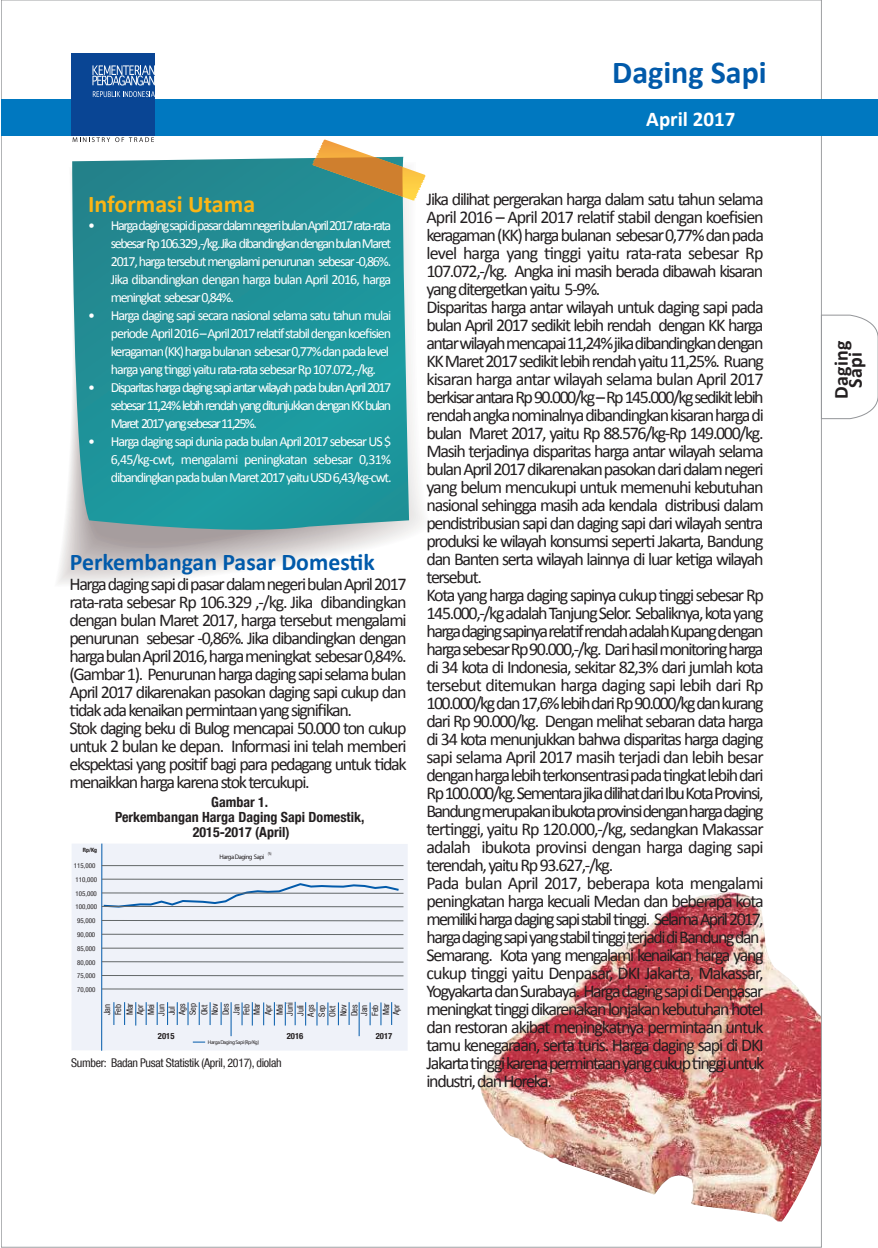
<style>
.page{position:relative;width:878px;height:1248px;background:#fff}
.page>*{position:absolute;margin:0;border:0;box-sizing:border-box;transform-origin:0 0}
.t1{font:700 32px "Calibri";color:#015aaa}
.t2{font:700 24px "Calibri";color:#015aaa}
.t3{font:700 24px "Calibri";color:#fbb515}
.t4{font:700 21px "Calibri";color:#fff}
.t5{font:700 20px "Calibri";letter-spacing:.02em;color:#231f20}
.t6{font:18px/18px "Calibri";letter-spacing:-.075em;color:#231f20}
.t7{font:14px/18px "Calibri";letter-spacing:-.08em;color:#fff;text-align:justify}
.t8{font:700 condensed 14px/15px "Helvetica Neue LT Com";color:#231f20;text-align:center}
.t9{font:condensed 12px "Helvetica Neue LT Com";letter-spacing:-.025em;color:#231f20}
.t10{font:condensed 8.6px/10.8px "Helvetica Neue LT Com";color:#231f20}
.t11{font:700 condensed 8.6px "Helvetica Neue LT Com";color:#231f20}
.t12{font:condensed 6.8px/13.8px "Helvetica Neue LT Com";color:#231f20}
.t13{font:6.6px "Myriad Pro";letter-spacing:-.075em;color:#231f20}
.t14{font:700 condensed 5.8px "Helvetica Neue LT Com";color:#231f20}
.t15{font:5.4px "Myriad Pro";letter-spacing:-.075em;color:#231f20}
.t16{font:condensed 4.4px "Helvetica Neue LT Com";color:#231f20;scale:.63 1}
</style>
<div class="page">
<svg style="left:68px;top:431px;width:280px;height:118px;background:#c1babb"></svg>
<svg style="left:72px;top:158px;width:337px;height:378px;background:#28959b"></svg>
<svg style="left:313px;top:140px;width:113px;height:61px"></svg>
<img style="left:480px;top:892px;width:340px;height:330px">
<div style="left:1px;top:99px;width:877px;height:37px;background:#0078c0"></div>
<div style="left:71px;top:53px;width:84px;height:83px;background:#094594"></div>
<svg style="left:92px;top:65px;width:63px;height:32px"></svg>
<svg style="left:73px;top:137px;width:81px;height:5px"></svg>
<svg style="left:821px;top:315px;width:57px;height:104px"></svg>
<div style="left:71px;top:844px;width:35px;height:206px;background:#eff2f9"></div>
<div style="left:102px;top:844px;width:306px;height:207px;background:#eff2f9"></div>
<hr style="left:101px;top:844px;width:1px;height:207px;background:#015aaa">
<svg style="left:193px;top:1042px;width:12px;height:1px"></svg>
<svg style="left:102px;top:882px;width:299px;height:27px"></svg>
<svg style="left:135px;top:1002px;width:1px;height:24px"></svg>
<svg style="left:221px;top:1002px;width:1px;height:23px"></svg>
<svg style="left:210px;top:1002px;width:1px;height:23px"></svg>
<svg style="left:199px;top:1002px;width:1px;height:23px"></svg>
<svg style="left:188px;top:1002px;width:1px;height:23px"></svg>
<svg style="left:177px;top:1002px;width:1px;height:23px"></svg>
<svg style="left:167px;top:1002px;width:1px;height:23px"></svg>
<svg style="left:157px;top:1002px;width:1px;height:23px"></svg>
<svg style="left:146px;top:1002px;width:1px;height:23px"></svg>
<svg style="left:114px;top:1002px;width:1px;height:23px"></svg>
<svg style="left:349px;top:1002px;width:1px;height:23px"></svg>
<svg style="left:124px;top:1002px;width:1px;height:23px"></svg>
<hr style="left:231px;top:1002px;width:1px;height:34px;background:#015aaa">
<svg style="left:242px;top:1002px;width:1px;height:23px"></svg>
<svg style="left:370px;top:1002px;width:1px;height:23px"></svg>
<svg style="left:252px;top:1002px;width:1px;height:24px"></svg>
<svg style="left:263px;top:1002px;width:1px;height:23px"></svg>
<svg style="left:274px;top:1002px;width:1px;height:24px"></svg>
<svg style="left:285px;top:1002px;width:1px;height:24px"></svg>
<svg style="left:295px;top:1002px;width:1px;height:23px"></svg>
<svg style="left:305px;top:1002px;width:1px;height:24px"></svg>
<svg style="left:317px;top:1002px;width:1px;height:24px"></svg>
<svg style="left:328px;top:1002px;width:1px;height:23px"></svg>
<svg style="left:338px;top:1002px;width:1px;height:23px"></svg>
<svg style="left:391px;top:1002px;width:1px;height:23px"></svg>
<svg style="left:381px;top:1002px;width:1px;height:23px"></svg>
<hr style="left:359px;top:1002px;width:1px;height:34px;background:#015aaa">
<hr style="left:102px;top:920px;width:301px;height:1px;background:#626768">
<hr style="left:102px;top:934px;width:301px;height:1px;background:#626768">
<hr style="left:102px;top:892px;width:302px;height:2px;background:#626768">
<hr style="left:102px;top:906px;width:301px;height:1px;background:#626768">
<hr style="left:102px;top:865px;width:302px;height:1px;background:#626768">
<hr style="left:102px;top:879px;width:302px;height:1px;background:#626768">
<hr style="left:102px;top:975px;width:302px;height:1px;background:#626768">
<hr style="left:102px;top:988px;width:301px;height:2px;background:#626768">
<hr style="left:102px;top:948px;width:302px;height:1px;background:#626768">
<hr style="left:102px;top:961px;width:302px;height:2px;background:#626768">
<h1 class="t1" style="left:612px;top:53px;width:156px">Daging Sapi</h1>
<p class="t4" style="left:646px;top:106px;width:91px">April 2017</p>
<h2 class="t3" style="left:88px;top:189px;width:169px">Informasi Utama</h2>
<p class="t7" style="left:111px;top:216px;width:282px;text-indent:-23px">• Harga daging sapidipasar dalam negeribulan April2017 rata-rata sebesar Rp 106.329 ,-/kg.Jika dibandingkan dengan bulan Maret 2017, harga tersebut mengalami penurunan sebesar -0,86%.<br>Jika dibandingkan dengan harga bulan April 2016, harga meningkat sebesar 0,84%.</p>
<p class="t7" style="left:111px;top:306px;width:282px;text-align:left;text-indent:-23px">• Harga daging sapi secara nasional selama satu tahun mulai periode April 2016 – April 2017 relatif stabil dengan koefisien keragaman (KK) harga bulanan sebesar 0,77% dan pada level harga yang tinggi yaitu rata-rata sebesar Rp 107.072,-/kg.</p>
<p class="t7" style="left:111px;top:378px;width:282px;text-indent:-23px">• Disparitas harga daging sapiantar wilayah pada bulan April2017 sebesar 11,24% lebih rendah yang ditunjukkan dengan KK bulan Maret 2017 yang sebesar 11,25%.</p>
<p class="t7" style="left:111px;top:432px;width:282px;text-indent:-23px">• Harga daging sapi dunia pada bulan April 2017 sebesar US $ 6,45/kg-cwt, mengalami peningkatan sebesar 0,31% dibandingkan pada bulan Maret 2017 yaitu USD 6,43/kg-cwt.</p>
<h2 class="t2" style="left:70px;top:547px;width:306px">Perkembangan Pasar Domestik</h2>
<p class="t6" style="left:70px;top:575px;width:339px">Harga daging sapi di pasar dalam negeri bulan April 2017 rata-rata sebesar Rp 106.329 ,-/kg. Jika dibandingkan dengan bulan Maret 2017, harga tersebut mengalami penurunan sebesar -0,86%. Jika dibandingkan dengan harga bulan April 2016, harga meningkat sebesar 0,84%. (Gambar 1). Penurunan harga daging sapi selama bulan April 2017 dikarenakan pasokan daging sapi cukup dan tidak ada kenaikan permintaan yang signifikan.<br>Stok daging beku di Bulog mencapai 50.000 ton cukup untuk 2 bulan ke depan. Informasi ini telah memberi ekspektasi yang positif bagi para pedagang untuk tidak menaikkan harga karena stok tercukupi.</p>
<p class="t8" style="left:115px;top:797px;width:251px">Gambar 1.<br>Perkembangan Harga Daging Sapi Domestik,<br>2015-2017 (April)</p>
<p class="t14" style="left:83px;top:848px;width:16px">Rp/Kg</p>
<p class="t12" style="left:74px;top:860px;width:25px">115,000<br>110,000<br>105,000<br>100,000<br>95,000</p>
<p class="t12" style="left:77px;top:943px;width:20px;text-align:justify">85,000<br>80,000<br>75,000<br>70,000</p>
<p class="t12" style="left:77px;top:929px;width:20px">90,000</p>
<p class="t16" style="left:268px;top:852px;width:7px">(%)</p>
<p class="t13" style="left:220px;top:853px;width:46px">Harga Daging Sapi</p>
<p class="t10" style="left:103px;top:1015px;width:14px;text-align:justify;rotate:-90deg">Jan Feb Mar</p>
<p class="t10" style="left:136px;top:1016px;width:14px;rotate:-90deg">Apr<br>Mei<br>Jun<br>Jul<br>Ags<br>Sep</p>
<p class="t10" style="left:200px;top:1015px;width:14px;rotate:-90deg">Okt<br>Nov<br>Des<br>Jan</p>
<p class="t10" style="left:243px;top:1015px;width:14px;line-height:10.2px;rotate:-90deg">Feb<br>Mar</p>
<p class="t10" style="left:264px;top:1015px;width:13px;line-height:11.4px;rotate:-90deg">Apr<br>Mei</p>
<p class="t10" style="left:285px;top:1017px;width:16px;rotate:-90deg">Juni<br>Juli<br>Ags<br>Sep<br>Okt<br>Nov<br>Des</p>
<p class="t10" style="left:360px;top:1016px;width:14px;rotate:-90deg">Jan<br>Feb<br>Mar<br>Apr</p>
<p class="t11" style="left:158px;top:1033px;width:18px">2015</p>
<p class="t15" style="left:208px;top:1039px;width:53px">Harga Daging Sapi (Rp/Kg)</p>
<p class="t11" style="left:287px;top:1033px;width:18px">2016</p>
<p class="t11" style="left:376px;top:1033px;width:18px">2017</p>
<p class="t9" style="left:71px;top:1058px;width:212px">Sumber: Badan Pusat Statistik (April, 2017), diolah</p>
<p class="t6" style="left:427px;top:190px;width:339px">Jika dilihat pergerakan harga dalam satu tahun selama April 2016 – April 2017 relatif stabil dengan koefisien keragaman (KK) harga bulanan sebesar 0,77% dan pada level harga yang tinggi yaitu rata-rata sebesar Rp 107.072,-/kg. Angka ini masih berada dibawah kisaran yang ditergetkan yaitu 5-9%.<br>Disparitas harga antar wilayah untuk daging sapi pada bulan April 2017 sedikit lebih rendah dengan KK harga antar wilayah mencapai11,24% jika dibandingkan dengan KK Maret 2017 sedikit lebih rendah yaitu 11,25%. Ruang kisaran harga antar wilayah selama bulan April 2017 berkisar antara Rp 90.000/kg – Rp 145.000/kg sedikit lebih rendah angka nominalnya dibandingkan kisaran harga di bulan Maret 2017, yaitu Rp 88.576/kg-Rp 149.000/kg.<br>Masih terjadinya disparitas harga antar wilayah selama bulan April 2017 dikarenakan pasokan dari dalam negeri yang belum mencukupi untuk memenuhi kebutuhan nasional sehingga masih ada kendala distribusi dalam pendistribusian sapi dan daging sapi dari wilayah sentra produksi ke wilayah konsumsi seperti Jakarta, Bandung dan Banten serta wilayah lainnya di luar ketiga wilayah tersebut.<br>Kota yang harga daging sapinya cukup tinggi sebesar Rp 145.000,-/kg adalah Tanjung Selor. Sebaliknya, kota yang harga daging sapinya relatif rendah adalah Kupang dengan harga sebesar Rp 90.000,-/kg. Dari hasil monitoring harga di 34 kota di Indonesia, sekitar 82,3% dari jumlah kota tersebut ditemukan harga daging sapi lebih dari Rp 100.000/kg dan 17,6% lebih dariRp 90.000/kg dan kurang dari Rp 90.000/kg. Dengan melihat sebaran data harga di 34 kota menunjukkan bahwa disparitas harga daging sapi selama April 2017 masih terjadi dan lebih besar dengan harga lebih terkonsentrasi pada tingkat lebih dari Rp 100.000/kg.Sementara jika dilihat dariIbu Kota Provinsi, Bandung merupakan ibukota provinsidengan harga daging tertinggi, yaitu Rp 120.000,-/kg, sedangkan Makassar adalah ibukota provinsi dengan harga daging sapi terendah, yaitu Rp 93.627,-/kg.<br>Pada bulan April 2017, beberapa kota mengalami peningkatan harga kecuali Medan dan beberapa kota memiliki harga daging sapi stabil tinggi. Selama April 2017, harga daging sapi yang stabil tinggi terjadi di Bandung dan Semarang. Kota yang mengalami kenaikan harga yang cukup tinggi yaitu Denpasar, DKI Jakarta, Makassar, Yogyakarta dan Surabaya. Harga daging sapi di Denpasar meningkat tinggi dikarenakan lonjakan kebutuhan hotel dan restoran akibat meningkatnya permintaan untuk tamu kenegaraan, serta turis. Harga daging sapi di DKI Jakarta tinggi karena permintaan yang cukup tinggi untuk industri, dan Horeka.</p>
<p class="t5" style="left:829px;top:399px;width:61px;rotate:-90deg">Daging</p>
<p class="t5" style="left:843px;top:388px;width:38px;rotate:-90deg">Sapi</p>
</div>
